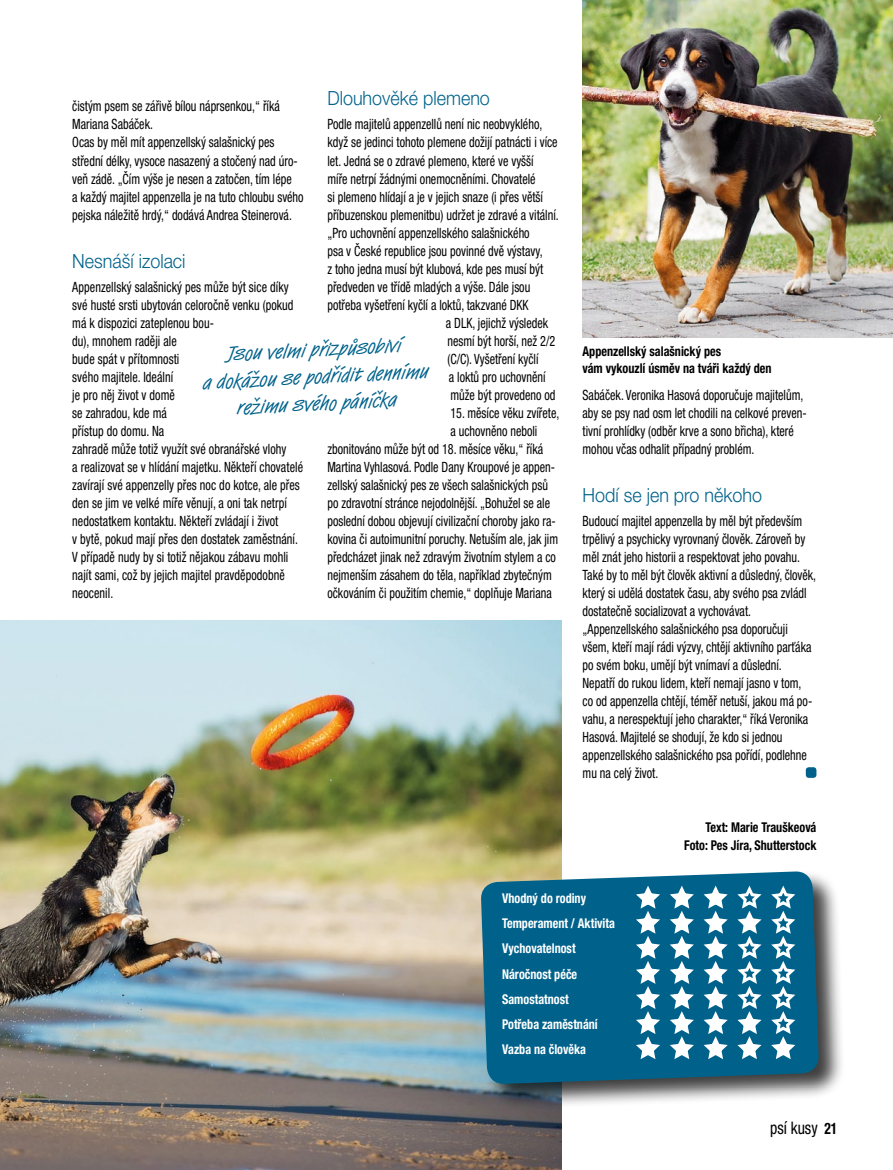
<style>
.page{position:relative;width:893px;height:1170px;background:#fff}
.page>*{position:absolute;margin:0;border:0;box-sizing:border-box;transform-origin:0 0}
.t1{font:21px/27px "Van Dijk DCE";color:#00628b;text-align:center}
.t2{font:300 19.5px "Helvetica Neue LT Pro";color:#00628b;scale:.92 1}
.t3{font:condensed 17.4px "Helvetica Neue LT Pro";color:#000;scale:.9 1}
.t4{font:condensed 14.1px/18px "Helvetica Neue LT Pro";color:#000;scale:.86 1}
.t5{font:700 condensed 13.5px/25.2px "Helvetica Neue LT Pro";color:#fff;scale:.9 1}
.t6{font:700 condensed 13.5px/18px "Helvetica Neue LT Pro";color:#000;text-align:right;scale:.9 1}
.s1{font-weight:700;font-size:15.75px}
</style>
<div class="page">
<div style="left:806px;top:767px;width:10px;height:10px;background:#00628b;border-radius:3px"></div>
<img style="left:583px;top:0;width:310px;height:337px">
<img style="left:0;top:620px;width:561px;height:549px">
<div style="left:480px;top:869px;width:365px;height:240px;background:#000;opacity:.75"></div>
<svg style="left:480px;top:870px;width:339px;height:214px;background:#14698c"></svg>
<svg style="left:633px;top:885px;width:166px;height:176px"></svg>
<h2 class="t2" style="left:327px;top:86px;width:178px">Dlouhověké plemeno</h2>
<p class="t4" style="left:327px;top:115px;width:251px">Podle majitelů appenzellů není nic neobvyklého,</p>
<p class="t4" style="left:327px;top:133px;width:269px">když se jedinci tohoto plemene dožijí patnácti i více</p>
<p class="t4" style="left:327px;top:151px;width:241px">let. Jedná se o zdravé plemeno, které ve vyšší</p>
<p class="t4" style="left:327px;top:169px;width:244px">míře netrpí žádnými onemocněními. Chovatelé</p>
<p class="t4" style="left:327px;top:187px;width:252px">si plemeno hlídají a je v jejich snaze (i přes větší</p>
<p class="t4" style="left:327px;top:205px;width:270px">příbuzenskou plemenitbu) udržet je zdravé a vitální.</p>
<p class="t4" style="left:327px;top:223px;width:237px">„Pro uchovnění appenzellského salašnického</p>
<p class="t4" style="left:327px;top:241px;width:252px">psa v České republice jsou povinné dvě výstavy,</p>
<p class="t4" style="left:327px;top:259px;width:252px">z toho jedna musí být klubová, kde pes musí být</p>
<p class="t4" style="left:327px;top:277px;width:237px">předveden ve třídě mladých a výše. Dále jsou</p>
<p class="t4" style="left:327px;top:295px;width:235px">potřeba vyšetření kyčlí a loktů, takzvané DKK</p>
<p class="t4" style="left:446px;top:313px;width:120px">a DLK, jejichž výsledek</p>
<p class="t4" style="left:447px;top:331px;width:127px">nesmí být horší, než 2/2</p>
<p class="t4" style="left:447px;top:349px;width:107px">(C/C). Vyšetření kyčlí</p>
<p class="t4" style="left:449px;top:367px;width:114px">a loktů pro uchovnění</p>
<p class="t4" style="left:450px;top:385px;width:124px">může být provedeno od</p>
<p class="t4" style="left:450px;top:403px;width:128px">15. měsíce věku zvířete,</p>
<p class="t4" style="left:450px;top:421px;width:103px">a uchovněno neboli</p>
<p class="t4" style="left:327px;top:439px;width:252px">zbonitováno může být od 18. měsíce věku,“ říká</p>
<p class="t4" style="left:327px;top:457px;width:266px">Martina Vyhlasová. Podle Dany Kroupové je appen-</p>
<p class="t4" style="left:327px;top:475px;width:258px">zellský salašnický pes ze všech salašnických psů</p>
<p class="t4" style="left:327px;top:493px;width:260px">po zdravotní stránce nejodolnější. „Bohužel se ale</p>
<p class="t4" style="left:327px;top:511px;width:267px">poslední dobou objevují civilizační choroby jako ra-</p>
<p class="t4" style="left:327px;top:529px;width:270px">kovina či autoimunitní poruchy. Netuším ale, jak jim</p>
<p class="t4" style="left:327px;top:547px;width:267px">předcházet jinak než zdravým životním stylem a co</p>
<p class="t4" style="left:327px;top:565px;width:262px">nejmenším zásahem do těla, například zbytečným</p>
<p class="t4" style="left:327px;top:583px;width:262px">očkováním či použitím chemie,“ doplňuje Mariana</p>
<p class="t4" style="left:72px;top:97px;width:271px">čistým psem se zářivě bílou náprsenkou,“ říká Mariana Sabáček.<br>Ocas by měl mít appenzellský salašnický pes střední délky, vysoce nasazený a stočený nad úro&shy;veň zádě. „Čím výše je nesen a zatočen, tím lépe<br>a každý majitel appenzella je na tuto chloubu svého pejska náležitě hrdý,“ dodává Andrea Steinerová.</p>
<h2 class="t2" style="left:72px;top:249px;width:125px">Nesnáší izolaci</h2>
<p class="t4" style="left:72px;top:277px;width:270px">Appenzellský salašnický pes může být sice díky své husté srsti ubytován celoročně venku (pokud má k dispozici zateplenou bou-<br>du), mnohem raději ale<br>bude spát v přítomnosti<br>svého majitele. Ideální<br>je pro něj život v domě<br>se zahradou, kde má<br>přístup do domu. Na<br>zahradě může totiž využít své obranářské vlohy<br>a realizovat se v hlídání majetku. Někteří chovatelé zavírají své appenzelly přes noc do kotce, ale přes den se jim ve velké míře věnují, a oni tak netrpí nedostatkem kontaktu. Někteří zvládají i život<br>v bytě, pokud mají přes den dostatek zaměstnání.<br>V případě nudy by si totiž nějakou zábavu mohli najít sami, což by jejich majitel pravděpodobně neocenil.</p>
<h1 class="t1" style="left:201px;top:342px;width:228px;rotate:-3deg">Jsou velmi přizpůsobiví<br>a dokážou se podřídit dennímu režimu svého páníčka</h1>
<p class="t6" style="left:583px;top:343px;width:212px;line-height:16.2px;text-align:left">Appenzellský salašnický pes<br>vám vykouzlí úsměv na tváři každý den</p>
<p class="t4" style="left:583px;top:385px;width:262px">Sabáček. Veronika Hasová doporučuje majitelům, aby se psy nad osm let chodili na celkové preven&shy;tivní prohlídky (odběr krve a sono břicha), které mohou včas odhalit případný problém.</p>
<h2 class="t2" style="left:583px;top:483px;width:197px">Hodí se jen pro někoho</h2>
<p class="t4" style="left:583px;top:511px;width:273px">Budoucí majitel appenzella by měl být především trpělivý a psychicky vyrovnaný člověk. Zároveň by měl znát jeho historii a respektovat jeho povahu.<br>Také by to měl být člověk aktivní a důsledný, člověk, který si udělá dostatek času, aby svého psa zvládl dostatečně socializovat a vychovávat. „Appenzellského salašnického psa doporučuji všem, kteří mají rádi výzvy, chtějí aktivního parťáka po svém boku, umějí být vnímaví a důslední.<br>Nepatří do rukou lidem, kteří nemají jasno v tom,<br>co od appenzella chtějí, téměř netuší, jakou má po&shy;vahu, a nerespektují jeho charakter,“ říká Veronika Hasová. Majitelé se shodují, že kdo si jednou appenzellského salašnického psa pořídí, podlehne mu na celý život.</p>
<p class="t5" style="left:502px;top:885px;width:127px">Vhodný do rodiny<br>Temperament / Aktivita<br>Vychovatelnost<br>Náročnost péče<br>Samostatnost<br>Potřeba zaměstnání<br>Vazba na člověka</p>
<p class="t6" style="left:684px;top:817px;width:149px">Text: Marie Trauškeová<br>Foto: Pes Jíra, Shutterstock</p>
<p class="t3" style="left:770px;top:1117px;width:76px">psí kusy <span class="s1">21</span></p>
</div>
